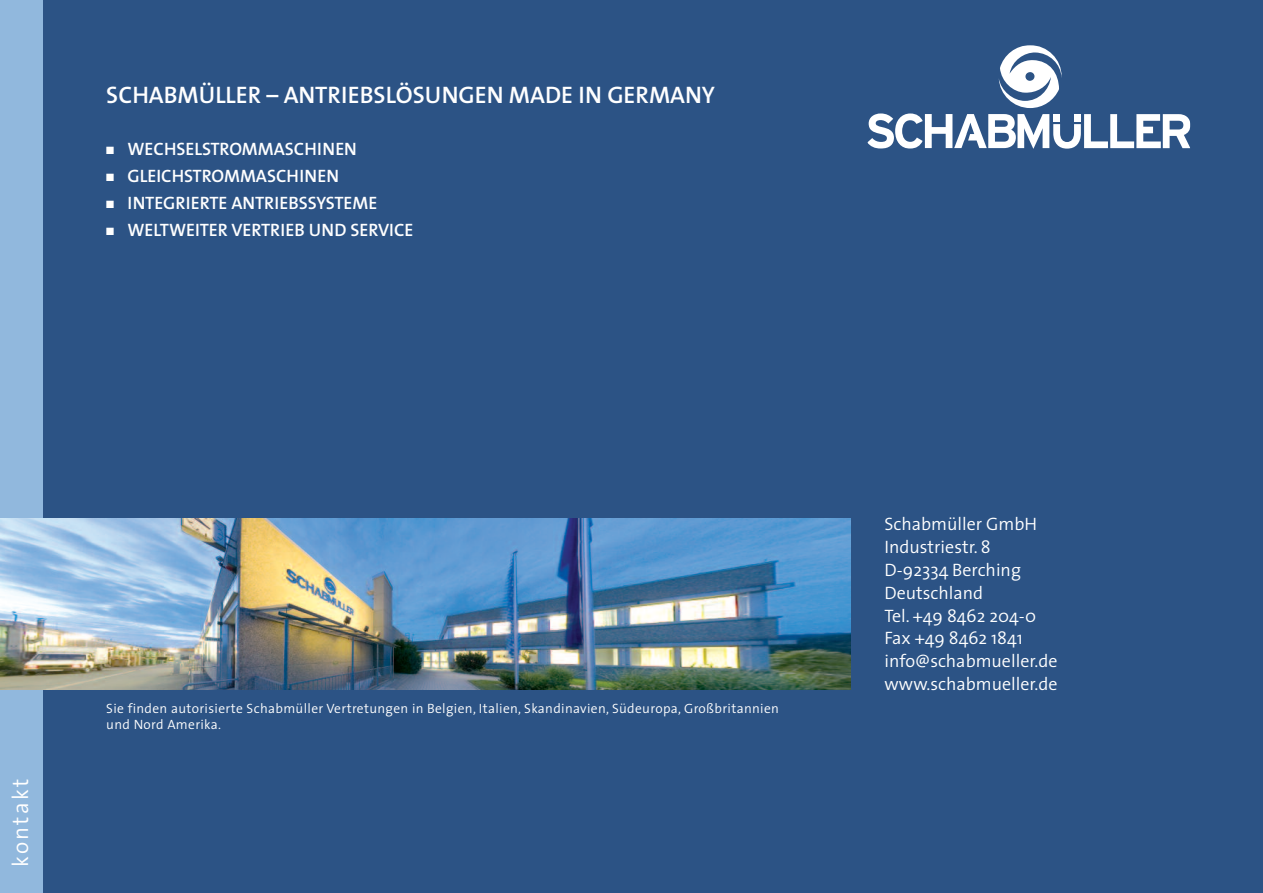
<style>
.page{position:relative;width:1263px;height:893px;background:#2c5385}
.page>*{position:absolute;margin:0;border:0;box-sizing:border-box;transform-origin:0 0}
.t1{font:600 24px "The Sans";color:#fff}
.t2{font:300 22.5px "The Sans";letter-spacing:.1em;color:#fff}
.t3{font:300 18px/22.8px "The Sans";color:#fff}
.t4{font:600 18px "The Sans";color:#fff}
.t5{font:300 13.5px/16.5px "The Sans";letter-spacing:.025em;color:#fff}
</style>
<div class="page">
<div style="left:0;top:0;width:43px;height:893px;background:#91b8dd"></div>
<img style="left:0;top:519px;width:850px;height:170px">
<svg style="left:867px;top:45px;width:323px;height:104px"></svg>
<h1 class="t1" style="left:106px;top:86px;width:610px">SCHABMÜLLER – ANTRIEBSLÖSUNGEN MADE IN GERMANY</h1>
<p class="t4" style="left:106px;top:142px;width:252px">■ WECHSELSTROMMASCHINEN</p>
<p class="t4" style="left:106px;top:169px;width:234px">■ GLEICHSTROMMASCHINEN</p>
<p class="t4" style="left:106px;top:196px;width:272px">■ INTEGRIERTE ANTRIEBSSYSTEME</p>
<p class="t4" style="left:106px;top:223px;width:309px">■ WELTWEITER VERTRIEB UND SERVICE</p>
<p class="t2" style="left:13px;top:867px;width:89px;rotate:-90deg">kontakt</p>
<p class="t5" style="left:106px;top:701px;width:674px">Sie finden autorisierte Schabmüller Vertretungen in Belgien, Italien, Skandinavien, Südeuropa, Großbritannien und Nord Amerika.</p>
<p class="t3" style="left:884px;top:515px;width:175px">Schabmüller GmbH<br>Industriestr. 8<br>D-92334 Berching<br>Deutschland<br>Tel. +49 8462 204-0<br>Fax +49 8462 1841 info@schabmueller.de www.schabmueller.de</p>
</div>
